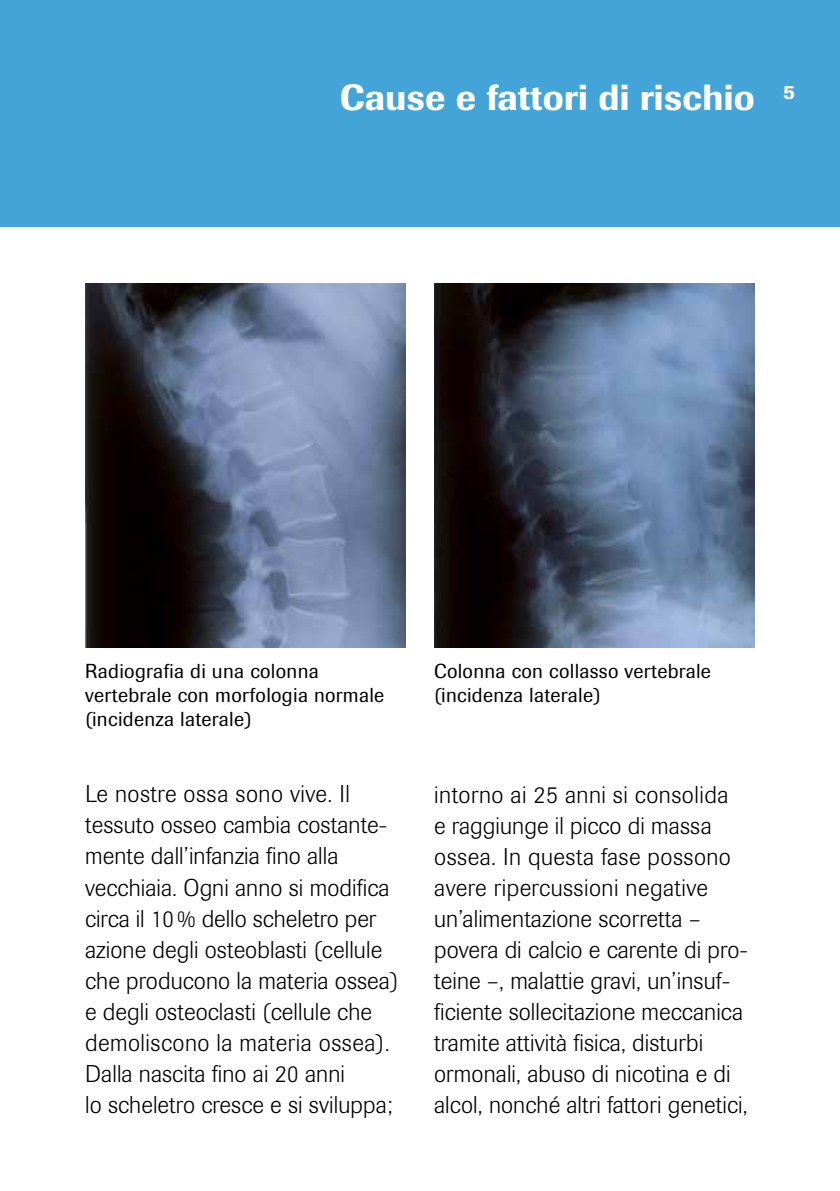
<style>
.page{position:relative;width:840px;height:1191px;background:#fff}
.page>*{position:absolute;margin:0;border:0;box-sizing:border-box;transform-origin:0 0}
.t1{font:500 36px "Imago";letter-spacing:.01em;color:#fff}
.t2{font:300 24px/31px "Imago";letter-spacing:.005em;color:#000}
.t3{font:20px/24px "Imago";letter-spacing:.015em;color:#000}
</style>
<div class="page">
<div style="left:0;top:0;width:839px;height:227px;background:#44a4d8"></div>
<img style="left:434px;top:283px;width:320px;height:364px">
<img style="left:85px;top:283px;width:320px;height:364px">
<h1 class="t1" style="left:339px;top:76px;width:456px">Cause e fattori di rischio <sup>5</sup></h1>
<p class="t3" style="left:85px;top:659px;width:300px">Radiografia di una colonna vertebrale con morfologia normale (incidenza laterale)</p>
<p class="t3" style="left:434px;top:659px;width:278px">Colonna con collasso vertebrale (incidenza laterale)</p>
<p class="t2" style="left:85px;top:779px;width:315px">Le nostre ossa sono vive. Il tessuto osseo cambia costante&shy;mente dall’infanzia fino alla vecchiaia. Ogni anno si modifica circa il 10% dello scheletro per azione degli osteoblasti (cellule che producono la materia ossea) e degli osteoclasti (cellule che demoliscono la materia ossea).<br>Dalla nascita fino ai 20 anni<br>lo scheletro cresce e si sviluppa;</p>
<p class="t2" style="left:434px;top:779px;width:315px">intorno ai 25 anni si consolida<br>e raggiunge il picco di massa ossea. In questa fase possono avere ripercussioni negative un’alimentazione scorretta – povera di calcio e carente di pro&shy;teine –, malattie gravi, un’insuf&shy;ficiente sollecitazione meccanica tramite attività fisica, disturbi ormonali, abuso di nicotina e di alcol, nonché altri fattori genetici,</p>
</div>
